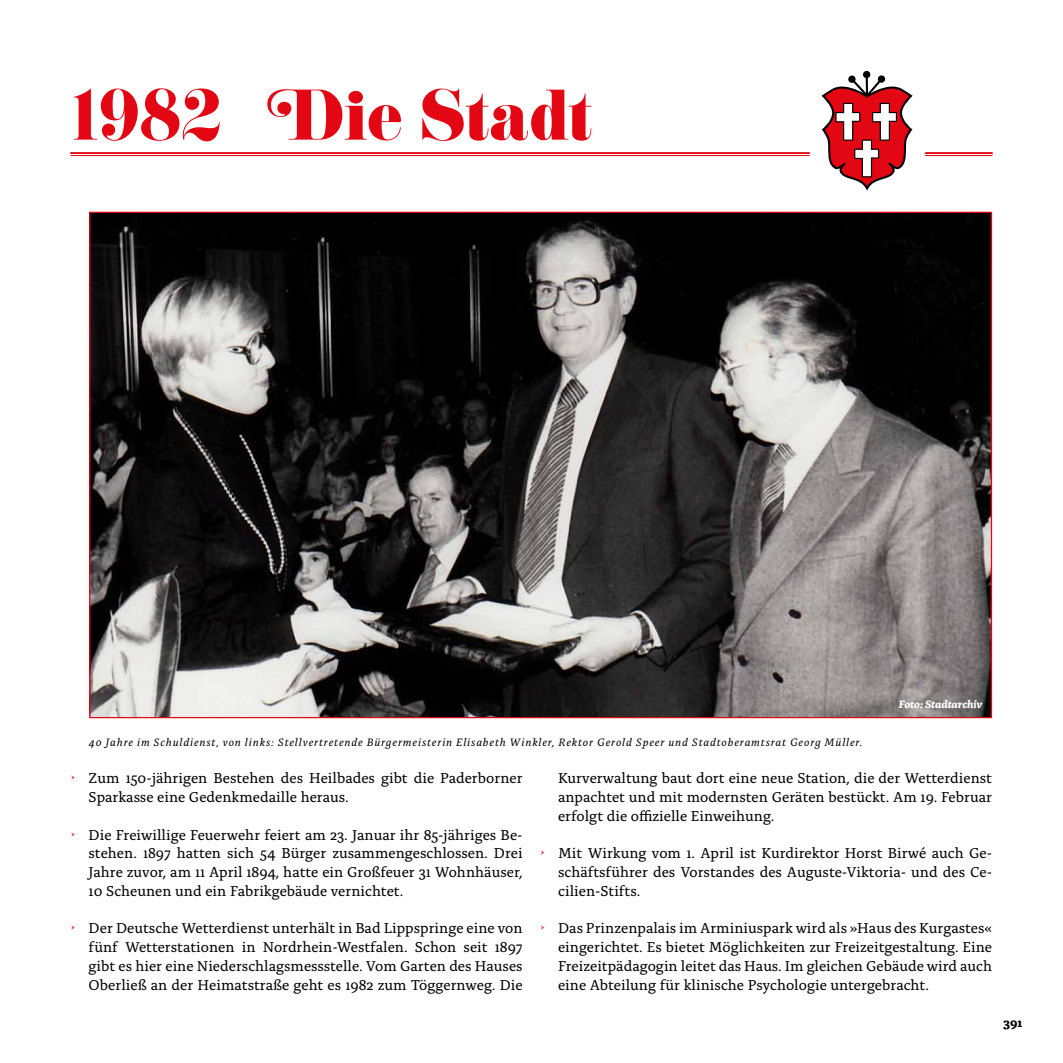
<style>
.page{position:relative;width:1063px;height:1063px;background:#fff}
.page>*{position:absolute;margin:0;border:0;box-sizing:border-box;transform-origin:0 0}
.t1{font:62.5px "Eloquent JF Pro";color:#e30613}
.t2{font:15px/18.8px "Alda OTCEV";color:#000;text-align:justify}
.t3{font:700 12.5px "Alda OTCEV";color:#000}
.t4{font:italic 11.25px "Alda OTCEV";letter-spacing:.08em;color:#000}
.t5{font:italic 700 11.25px "Alda OTCEV";letter-spacing:-.005em;color:#fff}
.s1{font-family:"Eloquent JF Pro";font-size:14.38px;color:#e30613}
</style>
<div class="page">
<hr style="left:71px;top:152px;width:738px;height:2px;background:#e30613">
<hr style="left:71px;top:155px;width:738px;height:1px;background:#e30613">
<hr style="left:926px;top:152px;width:66px;height:2px;background:#e30613">
<hr style="left:926px;top:155px;width:66px;height:1px;background:#e30613">
<div style="left:863px;top:71px;width:7px;height:7px;background:#000;border-radius:50%"></div>
<svg style="left:822px;top:75px;width:91px;height:116px"></svg>
<img style="left:91px;top:214px;width:899px;height:502px">
<h1 class="t1" style="left:71px;top:81px;width:152px">1982</h1>
<h1 class="t1" style="left:267px;top:81px;width:328px">Die Stadt</h1>
<p class="t4" style="left:89px;top:734px;width:775px">40 Jahre im Schuldienst, von links: Stellvertretende Bürgermeisterin Elisabeth Winkler, Rektor Gerold Speer und Stadtoberamtsrat Georg Müller.</p>
<p class="t5" style="left:899px;top:696px;width:85px">Foto: Stadtarchiv</p>
<p class="t2" style="left:89px;top:768px;width:436px;text-indent:-18px"><span class="s1">›</span> Zum 150-jährigen Bestehen des Heilbades gibt die Paderborner<br>Sparkasse eine Gedenkmedaille heraus.</p>
<p class="t2" style="left:89px;top:824px;width:436px;text-indent:-18px"><span class="s1">›</span> Die Freiwillige Feuerwehr feiert am 23. Januar ihr 85-jähriges Be&shy;stehen. 1897 hatten sich 54 Bürger zusammengeschlossen. Drei Jahre zuvor, am 11 April 1894, hatte ein Großfeuer 31 Wohnhäuser, 10 Scheunen und ein Fabrikgebäude vernichtet.</p>
<p class="t2" style="left:89px;top:918px;width:436px;text-indent:-18px"><span class="s1">›</span> Der Deutsche Wetterdienst unterhält in Bad Lippspringe eine von fünf Wetterstationen in Nordrhein-Westfalen. Schon seit 1897 gibt es hier eine Niederschlagsmessstelle. Vom Garten des Hauses Oberließ an der Heimatstraße geht es 1982 zum Töggernweg. Die</p>
<p class="t2" style="left:558px;top:768px;width:436px">Kurverwaltung baut dort eine neue Station, die der Wetterdienst anpachtet und mit modernsten Geräten bestückt. Am 19. Februar erfolgt die offizielle Einweihung.</p>
<p class="t2" style="left:558px;top:843px;width:436px;text-indent:-18px"><span class="s1">›</span> Mit Wirkung vom 1. April ist Kurdirektor Horst Birwé auch Ge&shy;schäftsführer des Vorstandes des Auguste-Viktoria- und des Ce&shy;cilien-Stifts.</p>
<p class="t2" style="left:558px;top:918px;width:436px;text-indent:-18px"><span class="s1">›</span> Das Prinzenpalais im Arminiuspark wird als »Haus des Kurgastes« eingerichtet. Es bietet Möglichkeiten zur Freizeitgestaltung. Eine Freizeitpädagogin leitet das Haus. Im gleichen Gebäude wird auch eine Abteilung für klinische Psychologie untergebracht.</p>
<p class="t3" style="left:1004px;top:1013px;width:20px">391</p>
</div>
